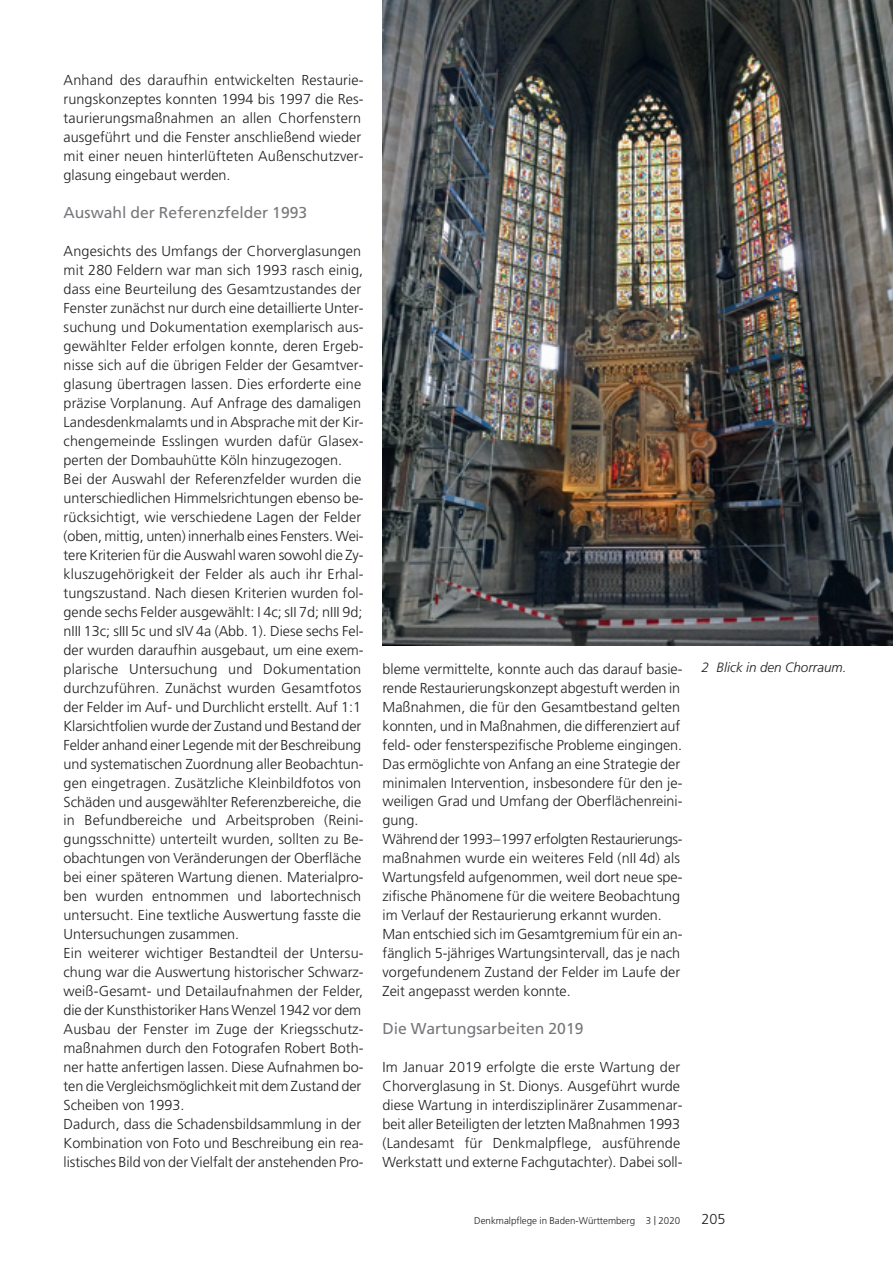
<style>
.page{position:relative;width:893px;height:1263px;background:#fff}
.page>*{position:absolute;margin:0;border:0;box-sizing:border-box;transform-origin:0 0}
.t1{font:15.75px "Frutiger";color:#76787b}
.t2{font:300 14.4px/19px "Frutiger";color:#231f20}
.t3{font:italic 300 13.5px "Frutiger";color:#231f20}
.t4{font:300 9.75px "Frutiger";color:#231f20}
.s1{font-size:12px}
</style>
<div class="page">
<img style="left:382px;top:0;width:510px;height:645px">
<p class="t2" style="left:64px;top:72px;width:302px">Anhand des daraufhin entwickelten Restaurie&shy;rungskonzeptes konnten 1994 bis 1997 die Res&shy;taurierungsmaßnahmen an allen Chorfenstern ausgeführt und die Fenster anschließend wieder mit einer neuen hinterlüfteten Außenschutzver&shy;glasung eingebaut werden.</p>
<p class="t1" style="left:64px;top:206px;width:245px">Auswahl der Referenzfelder 1993</p>
<p class="t2" style="left:64px;top:243px;width:302px">Angesichts des Umfangs der Chorverglasungen mit 280 Feldern war man sich 1993 rasch einig, dass eine Beurteilung des Gesamtzustandes der Fenster zunächst nur durch eine detaillierte Unter&shy;suchung und Dokumentation exemplarisch aus&shy;gewählter Felder erfolgen konnte, deren Ergeb&shy;nisse sich auf die übrigen Felder der Gesamtver&shy;glasung übertragen lassen. Dies erforderte eine präzise Vorplanung. Auf Anfrage des damaligen Landesdenkmalamts und in Absprache mit der Kir - chengemeinde Esslingen wurden dafür Glas ex - perten der Dombauhütte Köln hinzugezogen.<br>Bei der Auswahl der Referenzfelder wurden die unterschiedlichen Himmelsrichtungen ebenso be&shy;rücksichtigt, wie verschiedene Lagen der Felder (oben, mittig, unten) innerhalb eines Fensters. Wei&shy;tere Kriterien für die Auswahl waren sowohl die Zy&shy;kluszugehörigkeit der Felder als auch ihr Erhal&shy;tungszustand. Nach diesen Kriterien wurden fol&shy;gende sechs Felder ausgewählt: I 4c; sII 7d; nIII 9d; nIII 13c; sIII 5c und sIV 4a (Abb. 1). Diese sechs Fel&shy;der wurden daraufhin ausgebaut, um eine exem&shy;plarische Untersuchung und Dokumentation durchzuführen. Zunächst wurden Gesamtfotos der Felder im Auf- und Durchlicht erstellt. Auf 1:1<br>Klarsichtfolien wurde der Zustand und Bestand der Felder anhand einer Legende mit der Beschreibung und systematischen Zuordnung aller Beobachtun&shy;gen eingetragen. Zusätzliche Kleinbildfotos von Schäden und ausgewählter Referenzbereiche, die in Befundbereiche und Arbeitsproben (Reini&shy;gungsschnitte) unterteilt wurden, sollten zu Be&shy;obachtungen von Veränderungen der Oberfläche bei einer späteren Wartung dienen. Materialpro&shy;ben wurden entnommen und labortechnisch untersucht. Eine textliche Auswertung fasste die Untersuchungen zusammen.<br>Ein weiterer wichtiger Bestandteil der Untersu&shy;chung war die Auswertung historischer Schwarz&shy;weiß-Gesamt- und Detailaufnahmen der Felder, die der Kunsthistoriker Hans Wenzel 1942 vor dem Ausbau der Fenster im Zuge der Kriegsschutz&shy;maßnahmen durch den Fotografen Robert Both&shy;ner hatte anfertigen lassen. Diese Aufnahmen bo&shy;ten die Vergleichsmöglichkeit mit dem Zustand der Scheiben von 1993.<br>Dadurch, dass die Schadensbildsammlung in der Kombination von Foto und Beschreibung ein rea&shy;listisches Bild von der Vielfalt der anstehenden Pro-</p>
<p class="t2" style="left:382px;top:660px;width:302px">bleme vermittelte, konnte auch das darauf basie&shy;rende Restaurierungskonzept abgestuft werden in Maßnahmen, die für den Gesamtbestand gelten konnten, und in Maßnahmen, die differenziert auf feld- oder fensterspezifische Probleme eingingen.<br>Das ermöglichte von Anfang an eine Strategie der minimalen Intervention, insbesondere für den je&shy;weiligen Grad und Umfang der Oberflächenreini&shy;gung.<br>Während der 1993– 1997 erfolgten Restaurierungs - maßnahmen wurde ein weiteres Feld (nII 4d) als Wartungsfeld aufgenommen, weil dort neue spe&shy;zifische Phänomene für die weitere Beobachtung im Verlauf der Restaurierung erkannt wurden.<br>Man entschied sich im Gesamtgremium für ein an&shy;fänglich 5-jähriges Wartungsintervall, das je nach vorgefundenem Zustand der Felder im Laufe der Zeit angepasst werden konnte.</p>
<p class="t1" style="left:382px;top:1023px;width:203px">Die Wartungsarbeiten 2019</p>
<p class="t2" style="left:382px;top:1059px;width:302px">Im Januar 2019 erfolgte die erste Wartung der Chorverglasung in St. Dionys. Ausgeführt wurde diese Wartung in interdisziplinärer Zusammenar&shy;beit aller Beteiligten der letzten Maßnahmen 1993 (Landesamt für Denkmalpflege, ausführende Werkstatt und externe Fachgutachter). Dabei soll-</p>
<p class="t3" style="left:701px;top:662px;width:147px">2 Blick in den Chorraum.</p>
<p class="t4" style="left:474px;top:1217px;width:207px">Denkmalpflege in Baden-Württemberg 3 <span class="s1">|</span> 2020</p>
<p class="t2" style="left:701px;top:1211px;width:26px">205</p>
</div>
